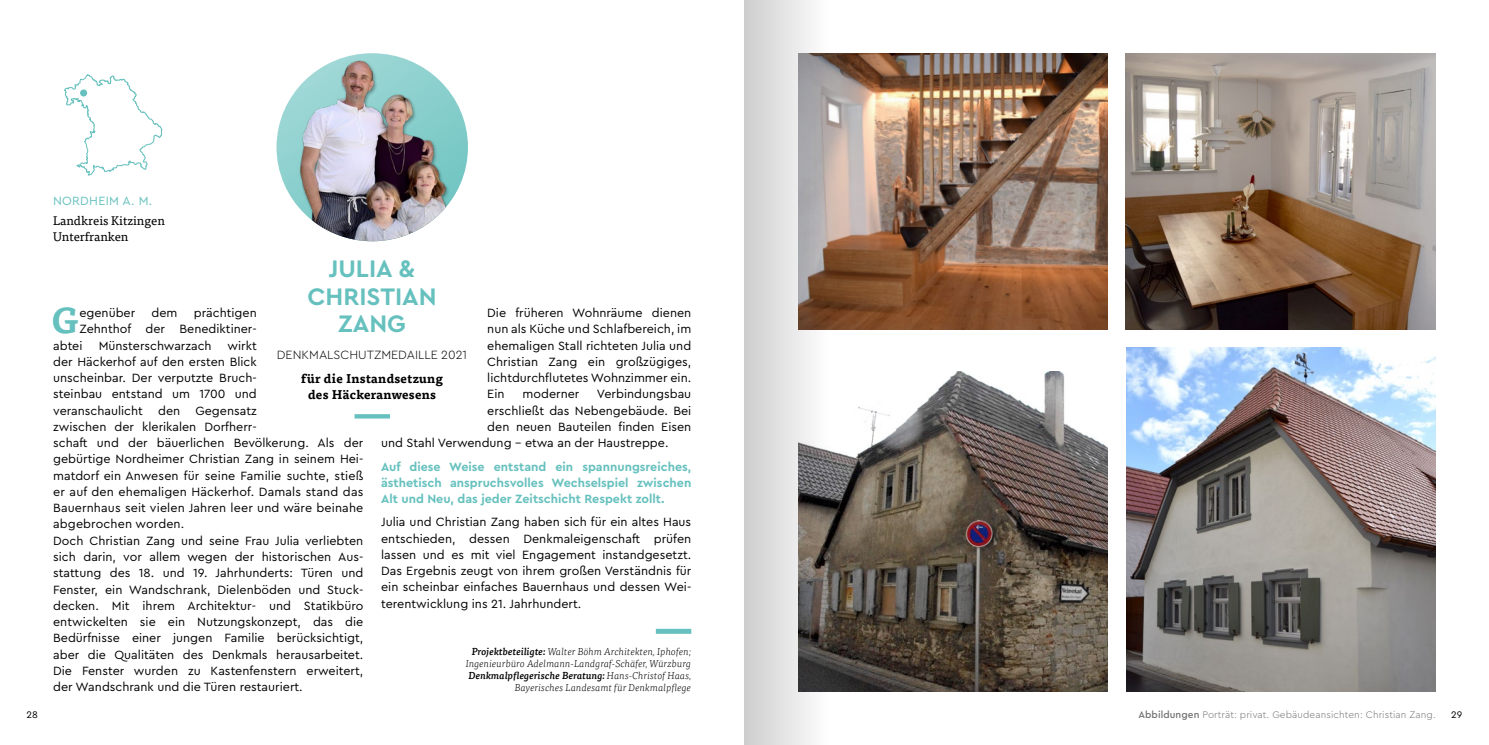
<style>
.page{position:relative;width:1489px;height:745px;background:#fff}
.page>*{position:absolute;margin:0;border:0;box-sizing:border-box;transform-origin:0 0}
.t1{font:700 35.38px "Tisa Pro";color:#66c1be}
.t2{font:700 25px/27.5px "Cera Pro";color:#66c1be;text-align:center}
.t3{font:12.5px/16.2px "Cera Pro";color:#000;text-align:justify}
.t4{font:700 12.5px/16.2px "Cera Pro";color:#66c1be;text-align:justify}
.t5{font:700 12.5px/16.2px "Tisa Pro";letter-spacing:.02em;color:#000;text-align:center}
.t6{font:12.5px/16.2px "Tisa Pro";color:#000}
.t7{font:300 12.5px "Cera Pro";color:#000}
.t8{font:12.5px "Cera Pro";letter-spacing:.02em;color:#66c1be}
.t9{font:italic 300 10px/12px "Tisa Pro";letter-spacing:.01em;color:#000;text-align:right}
.t10{font:300 10px "Cera Pro";letter-spacing:.01em;color:#706f6f}
.t11{font:10px "Cera Pro";color:#000}
.s1{font-weight:500}
</style>
<div class="page">
<div style="left:656px;top:628px;width:35px;height:5px;background:#66c1be"></div>
<svg style="left:64px;top:74px;width:99px;height:102px"></svg>
<div style="left:80px;top:89px;width:7px;height:7px;background:#66c1be;border-radius:50%"></div>
<img style="left:286px;top:53px;width:179px;height:188px">
<svg style="left:354px;top:414px;width:36px;height:4px"></svg>
<img style="left:829px;top:53px;width:278px;height:277px">
<img style="left:829px;top:371px;width:278px;height:320px">
<img style="left:1126px;top:347px;width:309px;height:344px">
<img style="left:1125px;top:53px;width:310px;height:277px">
<svg style="left:744px;top:0;width:85px;height:744px;background:#c7c5c4"></svg>
<p class="t8" style="left:53px;top:192px;width:101px">NORDHEIM A. M.</p>
<p class="t6" style="left:53px;top:211px;width:113px">Landkreis Kitzingen<br>Unterfranken</p>
<h2 class="t2" style="left:307px;top:254px;width:131px">JULIA &amp;<br>CHRISTIAN<br>ZANG</h2>
<p class="t7" style="left:277px;top:346px;width:192px">DENKMALSCHUTZMEDAILLE 2021</p>
<p class="t5" style="left:301px;top:369px;width:143px">für die Instandsetzung des Häckeranwesens</p>
<h1 class="t1" style="left:51px;top:292px;width:30px">G</h1>
<p class="t3" style="left:79px;top:304px;width:57px">egenüber</p>
<p class="t3" style="left:152px;top:304px;width:27px">dem</p>
<p class="t3" style="left:194px;top:304px;width:64px">prächtigen</p>
<p class="t3" style="left:487px;top:304px;width:205px">Die früheren Wohnräume dienen nun als Küche und Schlafbereich, im ehemaligen Stall richteten Julia und Christian Zang ein großzügiges, lichtdurchflutetes Wohnzimmer ein.<br>Ein</p>
<p class="t3" style="left:79px;top:320px;width:179px">Zehnthof der Benediktiner-</p>
<p class="t3" style="left:53px;top:336px;width:31px">abtei</p>
<p class="t3" style="left:99px;top:336px;width:114px">Münsterschwarzach</p>
<p class="t3" style="left:53px;top:336px;width:312px;text-align:left;text-indent:174px">wirkt<br>der Häckerhof auf den ersten Blick<br>unscheinbar. Der verputzte Bruch-<br>steinbau entstand um 1700 und<br>veranschaulicht den Gegensatz<br>zwischen der klerikalen Dorfherr-<br>schaft und der bäuerlichen Bevölkerung. Als der gebürtige Nordheimer Christian Zang in seinem Hei&shy;matdorf ein Anwesen für seine Familie suchte, stieß er auf den ehemaligen Häckerhof. Damals stand das Bauernhaus seit vielen Jahren leer und wäre beinahe abgebrochen worden.<br>Doch Christian Zang und seine Frau Julia verliebten sich darin, vor allem wegen der historischen Aus&shy;stattung des 18. und 19. Jahrhunderts: Türen und Fenster, ein Wandschrank, Dielenböden und Stuck&shy;decken. Mit ihrem Architektur- und Statikbüro entwickelten sie ein Nutzungskonzept, das die Bedürfnisse einer jungen Familie berücksichtigt, aber die Qualitäten des Denkmals herausarbeitet.<br>Die Fenster wurden zu Kastenfenstern erweitert, der Wandschrank und die Türen restauriert.</p>
<p class="t3" style="left:522px;top:385px;width:58px">moderner</p>
<p class="t3" style="left:597px;top:385px;width:96px">Verbindungsbau</p>
<p class="t3" style="left:487px;top:401px;width:205px">erschließt das Nebengebäude. Bei</p>
<p class="t3" style="left:487px;top:417px;width:205px">den neuen Bauteilen finden Eisen</p>
<p class="t3" style="left:381px;top:434px;width:289px">und Stahl Verwendung – etwa an der Haustreppe.</p>
<p class="t4" style="left:381px;top:457px;width:312px">Auf diese Weise entstand ein spannungsreiches, ästhetisch anspruchsvolles Wechselspiel zwischen Alt und Neu, das jeder Zeitschicht Respekt zollt.</p>
<p class="t3" style="left:381px;top:513px;width:312px">Julia und Christian Zang haben sich für ein altes Haus entschieden, dessen Denkmaleigenschaft prüfen lassen und es mit viel Engagement instandgesetzt.<br>Das Ergebnis zeugt von ihrem großen Verständnis für ein scheinbar einfaches Bauernhaus und dessen Wei&shy;terentwicklung ins 21. Jahrhundert.</p>
<p class="t9" style="left:465px;top:645px;width:227px"><span class="s1">Projektbeteiligte:</span> Walter Böhm Architekten, Iphofen; Ingenieurbüro Adelmann-Landgraf-Schäfer, Würzburg <span class="s1">Denkmalpflegerische Beratung:</span> Hans-Christof Haas, Bayerisches Landesamt für Denkmalpflege</p>
<p class="t10" style="left:1138px;top:707px;width:299px"><span class="s1">Abbildungen</span> Porträt: privat. Gebäudeansichten: Christian Zang.</p>
<p class="t11" style="left:27px;top:707px;width:13px">28</p>
<p class="t11" style="left:1451px;top:707px;width:13px">29</p>
</div>
